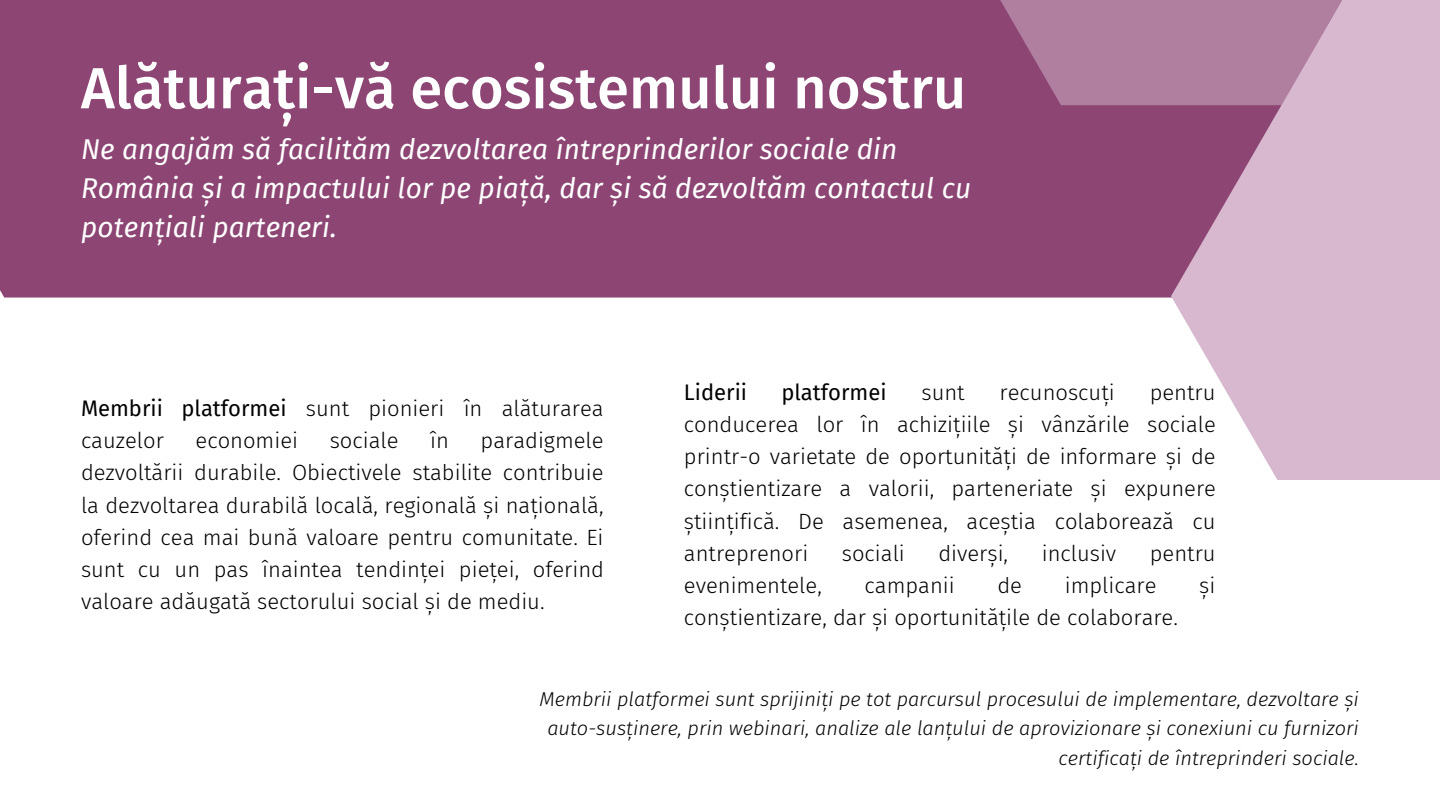
<style>
.page{position:relative;width:1440px;height:810px;background:#fff}
.page>*{position:absolute;margin:0;border:0;box-sizing:border-box;transform-origin:0 0}
.t1{font:500 58px "Fira Sans";color:#fff}
.t2{font:italic 28px/39px "Fira Sans";letter-spacing:.005em;color:#fff}
.t3{font:300 22px/32.2px "Fira Sans";color:#000;text-align:justify}
.t4{font:22px "Fira Sans";color:#000}
.t5{font:italic 300 20px/29.2px "Fira Sans";color:#000;text-align:right}
.s1{font-weight:400}
</style>
<div class="page">
<div style="left:0;top:0;width:1171px;height:298px;background:#8d4674"></div>
<svg style="left:950px;top:0;width:221px;height:105px;background:#a3698f"></svg>
<svg style="left:1171px;top:0;width:269px;height:480px;background:#cfadc4"></svg>
<p class="t1" style="left:81px;top:54px;width:887px">Alăturați-vă ecosistemului nostru</p>
<p class="t2" style="left:81px;top:130px;width:892px">Ne angajăm să facilităm dezvoltarea întreprinderilor sociale din<br>România și a impactului lor pe piață, dar și să dezvoltăm contactul cu potențiali parteneri.</p>
<p class="t3" style="left:81px;top:392px;width:524px"><span class="s1">Membrii platformei</span> sunt pionieri în alăturarea cauzelor</p>
<p class="t3" style="left:196px;top:425px;width:104px">economiei</p>
<p class="t3" style="left:330px;top:425px;width:70px">sociale</p>
<p class="t3" style="left:430px;top:425px;width:20px">în</p>
<p class="t3" style="left:81px;top:425px;width:525px;text-indent:400px">paradigmele dezvoltării durabile. Obiectivele stabilite contribuie la dezvoltarea durabilă locală, regională și națională, oferind cea mai bună valoare pentru comunitate. Ei sunt cu un pas înaintea tendinței pieței, oferind valoare adăugată sectorului social și de mediu.</p>
<p class="t4" style="left:684px;top:379px;width:65px">Liderii</p>
<p class="t4" style="left:781px;top:379px;width:107px">platformei</p>
<p class="t3" style="left:921px;top:376px;width:45px">sunt</p>
<p class="t3" style="left:1000px;top:376px;width:117px">recunoscuți</p>
<p class="t3" style="left:684px;top:376px;width:534px;text-indent:466px">pentru conducerea lor în achizițiile și vânzările sociale printr-o varietate de oportunități de informare și de conștientizare a valorii, parteneriate și expunere științifică. De asemenea, aceștia colaborează cu antreprenori</p>
<p class="t3" style="left:842px;top:538px;width:64px">sociali</p>
<p class="t3" style="left:938px;top:538px;width:71px">diverși,</p>
<p class="t3" style="left:1042px;top:538px;width:76px">inclusiv</p>
<p class="t3" style="left:1150px;top:538px;width:67px">pentru</p>
<p class="t3" style="left:684px;top:570px;width:139px">evenimentele,</p>
<p class="t3" style="left:865px;top:570px;width:92px">campanii</p>
<p class="t3" style="left:997px;top:570px;width:26px">de</p>
<p class="t3" style="left:1065px;top:570px;width:93px">implicare</p>
<p class="t3" style="left:1199px;top:570px;width:18px">și</p>
<p class="t3" style="left:684px;top:602px;width:496px">conștientizare, dar și oportunitățile de colaborare.</p>
<p class="t5" style="left:539px;top:685px;width:821px">Membrii platformei sunt sprijiniți pe tot parcursul procesului de implementare, dezvoltare și auto-susținere, prin webinari, analize ale lanțului de aprovizionare și conexiuni cu furnizori certificați de întreprinderi sociale.</p>
</div>
